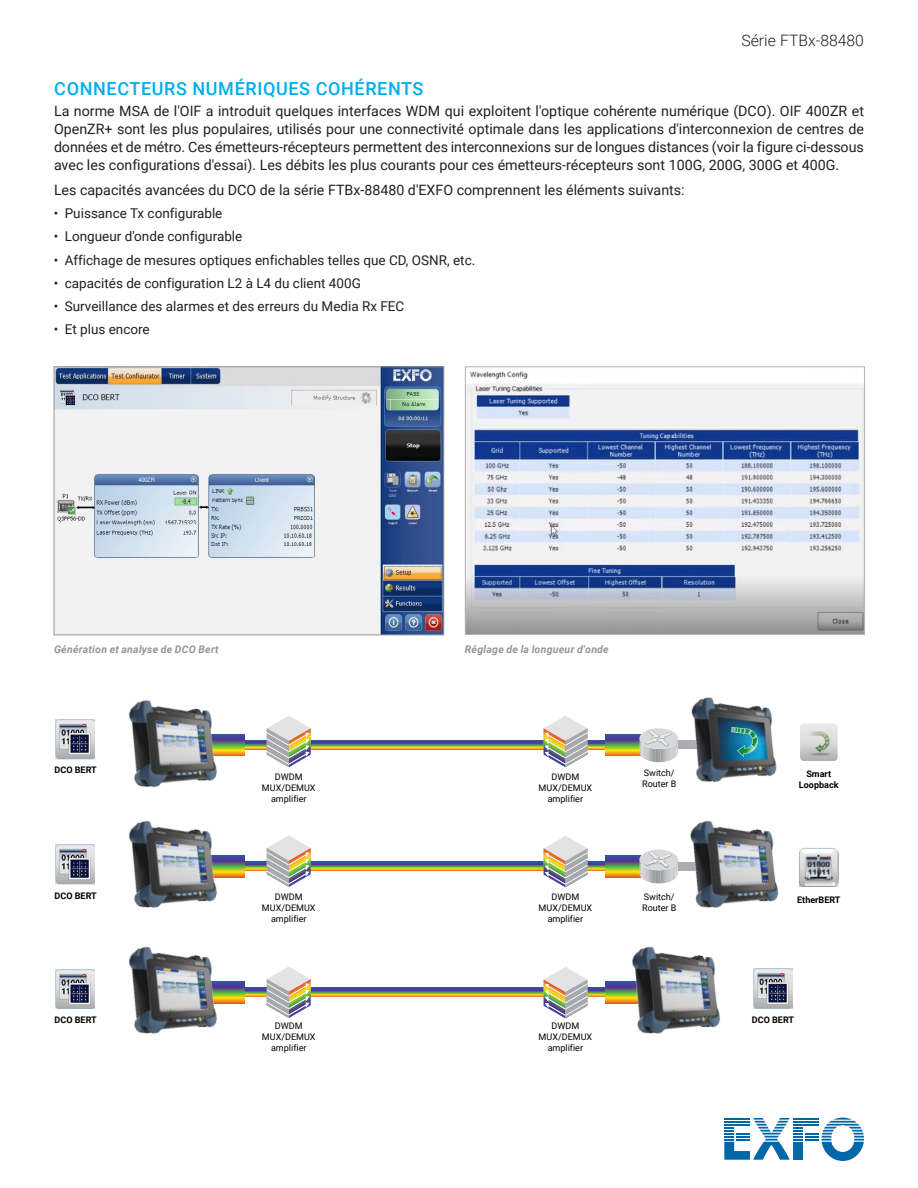
<style>
.page{position:relative;width:918px;height:1188px;background:#fff}
.page>*{position:absolute;margin:0;border:0;box-sizing:border-box;transform-origin:0 0}
.t1{font:500 18px "Roboto";letter-spacing:.035em;color:#00aeef}
.t2{font:300 15.75px "Roboto";color:#231f20}
.t3{font:14.25px/18px "Roboto";color:#231f20;text-align:justify}
.t4{font:13.5px "Roboto";color:#231f20}
.t5{font:italic 700 10.5px "Roboto";letter-spacing:.02em;color:#939598}
.t6{font:9px/10.8px "Roboto";color:#000;text-align:center}
.t7{font:700 9px/10.8px "Roboto";color:#000;text-align:center}
</style>
<div class="page">
<svg style="left:724px;top:1118px;width:140px;height:43px"></svg>
<hr style="left:724px;top:1124px;width:26px;height:2px;background:#0068a9">
<img style="left:467px;top:371px;width:396px;height:262px">
<div style="left:465px;top:366px;width:400px;height:269px;border:1px solid #b2b3b7"></div>
<img style="left:56px;top:368px;width:386px;height:265px">
<div style="left:54px;top:366px;width:390px;height:269px;border:1px solid #939598"></div>
<svg style="left:245px;top:862px;width:360px;height:9px;background:#8a8554"></svg>
<svg style="left:605px;top:855px;width:34px;height:22px"></svg>
<svg style="left:245px;top:988px;width:359px;height:9px;background:#888556"></svg>
<svg style="left:639px;top:849px;width:23px;height:35px"></svg>
<svg style="left:245px;top:740px;width:360px;height:9px;background:#79845e"></svg>
<svg style="left:605px;top:734px;width:34px;height:22px"></svg>
<svg style="left:267px;top:716px;width:44px;height:51px"></svg>
<svg style="left:267px;top:835px;width:44px;height:52px"></svg>
<svg style="left:267px;top:966px;width:44px;height:52px"></svg>
<svg style="left:544px;top:716px;width:44px;height:51px"></svg>
<svg style="left:544px;top:836px;width:44px;height:51px"></svg>
<svg style="left:544px;top:967px;width:44px;height:51px"></svg>
<img style="left:806px;top:848px;width:32px;height:39px">
<img style="left:56px;top:719px;width:39px;height:40px">
<img style="left:56px;top:845px;width:39px;height:39px">
<img style="left:56px;top:969px;width:39px;height:40px">
<img style="left:753px;top:969px;width:40px;height:40px">
<img style="left:639px;top:697px;width:199px;height:85px">
<svg style="left:731px;top:727px;width:27px;height:30px"></svg>
<img style="left:128px;top:820px;width:117px;height:88px">
<img style="left:128px;top:700px;width:117px;height:88px">
<img style="left:662px;top:820px;width:144px;height:88px">
<img style="left:128px;top:946px;width:117px;height:88px">
<img style="left:604px;top:946px;width:117px;height:88px">
<p class="t2" style="left:741px;top:30px;width:124px">Série FTBx-88480</p>
<p class="t1" style="left:54px;top:75px;width:371px">CONNECTEURS NUMÉRIQUES COHÉRENTS</p>
<p class="t3" style="left:54px;top:101px;width:812px">La norme MSA de l'OIF a introduit quelques interfaces WDM qui exploitent l'optique cohérente numérique (DCO). OIF 400ZR et OpenZR+ sont les plus populaires, utilisés pour une connectivité optimale dans les applications d'interconnexion de centres de données et de métro. Ces émetteurs-récepteurs permettent des interconnexions sur de longues distances (voir la figure ci-dessous avec les configurations d'essai). Les débits les plus courants pour ces émetteurs-récepteurs sont 100G, 200G, 300G et 400G.</p>
<p class="t3" style="left:54px;top:180px;width:632px">Les capacités avancées du DCO de la série FTBx-88480 d'EXFO comprennent les éléments suivants:</p>
<p class="t4" style="left:54px;top:204px;width:170px">• Puissance Tx configurable</p>
<p class="t4" style="left:54px;top:227px;width:190px">• Longueur d'onde configurable</p>
<p class="t4" style="left:54px;top:250px;width:423px">• Affichage de mesures optiques enfichables telles que CD, OSNR, etc.</p>
<p class="t4" style="left:54px;top:273px;width:308px">• capacités de configuration L2 à L4 du client 400G</p>
<p class="t4" style="left:54px;top:297px;width:352px">• Surveillance des alarmes et des erreurs du Media Rx FEC</p>
<p class="t4" style="left:54px;top:320px;width:97px">• Et plus encore</p>
<p class="t5" style="left:54px;top:642px;width:166px">Génération et analyse de DCO Bert</p>
<p class="t5" style="left:465px;top:642px;width:145px">Réglage de la longueur d'onde</p>
<p class="t7" style="left:55px;top:764px;width:44px">DCO BERT</p>
<p class="t6" style="left:262px;top:771px;width:55px">DWDM<br>MUX/DEMUX amplifier</p>
<p class="t6" style="left:539px;top:771px;width:55px">DWDM<br>MUX/DEMUX amplifier</p>
<p class="t6" style="left:642px;top:767px;width:36px;text-align:left">Switch/<br>Router B</p>
<p class="t7" style="left:799px;top:768px;width:41px">Smart<br>Loopback</p>
<p class="t7" style="left:55px;top:890px;width:44px">DCO BERT</p>
<p class="t6" style="left:262px;top:891px;width:55px">DWDM<br>MUX/DEMUX amplifier</p>
<p class="t6" style="left:539px;top:891px;width:55px">DWDM<br>MUX/DEMUX amplifier</p>
<p class="t6" style="left:642px;top:891px;width:36px;text-align:left">Switch/<br>Router B</p>
<p class="t7" style="left:797px;top:894px;width:45px">EtherBERT</p>
<p class="t7" style="left:55px;top:1014px;width:44px">DCO BERT</p>
<p class="t7" style="left:752px;top:1014px;width:44px">DCO BERT</p>
<p class="t6" style="left:262px;top:1020px;width:55px">DWDM<br>MUX/DEMUX amplifier</p>
<p class="t6" style="left:539px;top:1020px;width:55px">DWDM<br>MUX/DEMUX amplifier</p>
</div>
